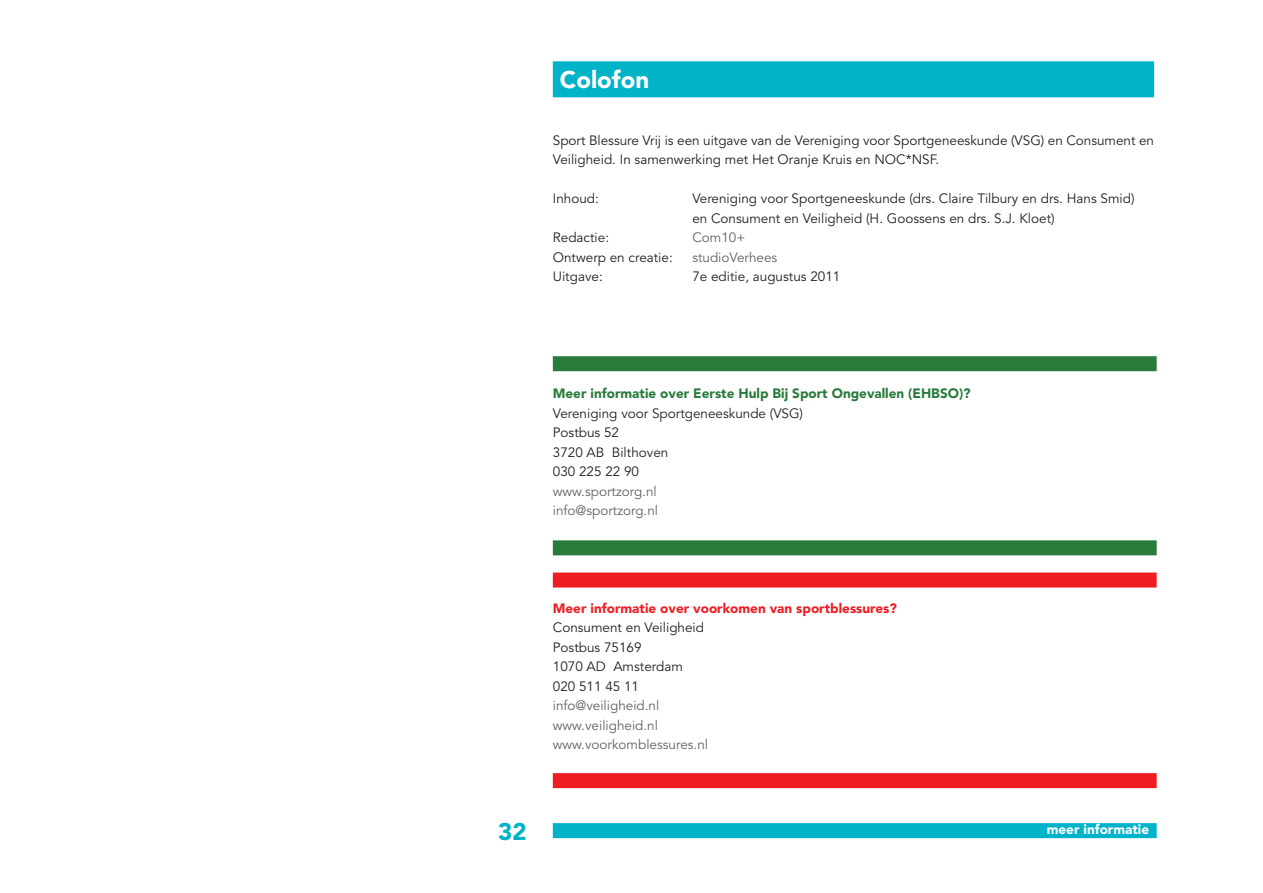
<style>
.page{position:relative;width:1263px;height:893px;background:#fff}
.page>*{position:absolute;margin:0;border:0;box-sizing:border-box;transform-origin:0 0}
.t1{font:900 24px "Avenir LT Std";color:#fff}
.t2{font:900 24px "Avenir LT Std";color:#00b3c8}
.t3{font:13.5px/19.5px "Avenir LT Std";color:#231f20}
.t4{font:13.5px/19.5px "Avenir LT Std";color:#636366}
.t5{font:900 13.5px "Avenir LT Std";color:#297b3a}
.t6{font:900 13.5px "Avenir LT Std";color:#ee1d23}
.t7{font:900 13.5px "Avenir LT Std";color:#fff}
</style>
<div class="page">
<div style="left:553px;top:823px;width:604px;height:15px;background:#00b3c8"></div>
<div style="left:553px;top:61px;width:601px;height:36px;background:#00b3c8"></div>
<div style="left:553px;top:540px;width:604px;height:15px;background:#297b3a"></div>
<div style="left:553px;top:773px;width:604px;height:15px;background:#ee1d23"></div>
<div style="left:553px;top:573px;width:604px;height:15px;background:#ee1d23"></div>
<div style="left:553px;top:356px;width:604px;height:15px;background:#297b3a"></div>
<h1 class="t1" style="left:560px;top:65px;width:91px">Colofon</h1>
<p class="t3" style="left:553px;top:131px;width:603px">Sport Blessure Vrij is een uitgave van de Vereniging voor Sportgeneeskunde (VSG) en Consument en<br>Veiligheid. In samenwerking met Het Oranje Kruis en NOC*NSF.</p>
<p class="t3" style="left:553px;top:189px;width:48px">Inhoud:</p>
<p class="t3" style="left:692px;top:189px;width:444px">Vereniging voor Sportgeneeskunde (drs. Claire Tilbury en drs. Hans Smid) en Consument en Veiligheid (H. Goossens en drs. S.J. Kloet)</p>
<p class="t3" style="left:553px;top:228px;width:58px">Redactie:</p>
<p class="t4" style="left:692px;top:228px;width:55px">Com10+</p>
<p class="t3" style="left:553px;top:248px;width:121px">Ontwerp en creatie:</p>
<p class="t4" style="left:692px;top:248px;width:86px">studioVerhees</p>
<p class="t3" style="left:553px;top:267px;width:52px">Uitgave:</p>
<p class="t3" style="left:692px;top:267px;width:150px">7e editie, augustus 2011</p>
<p class="t5" style="left:553px;top:385px;width:419px">Meer informatie over Eerste Hulp Bij Sport Ongevallen (EHBSO)?</p>
<p class="t3" style="left:553px;top:404px;width:252px">Vereniging voor Sportgeneeskunde (VSG)<br>Postbus 52<br>3720 AB Bilthoven<br>030 225 22 90</p>
<p class="t4" style="left:553px;top:481px;width:107px">www.sportzorg.nl info@sportzorg.nl</p>
<p class="t6" style="left:553px;top:600px;width:346px">Meer informatie over voorkomen van sportblessures?</p>
<p class="t3" style="left:553px;top:618px;width:153px">Consument en Veiligheid<br>Postbus 75169<br>1070 AD Amsterdam<br>020 511 45 11</p>
<p class="t4" style="left:553px;top:696px;width:157px">info@veiligheid.nl www.veiligheid.nl www.voorkomblessures.nl</p>
<h1 class="t2" style="left:498px;top:817px;width:30px">32</h1>
<p class="t7" style="left:1047px;top:821px;width:104px">meer informatie</p>
</div>
